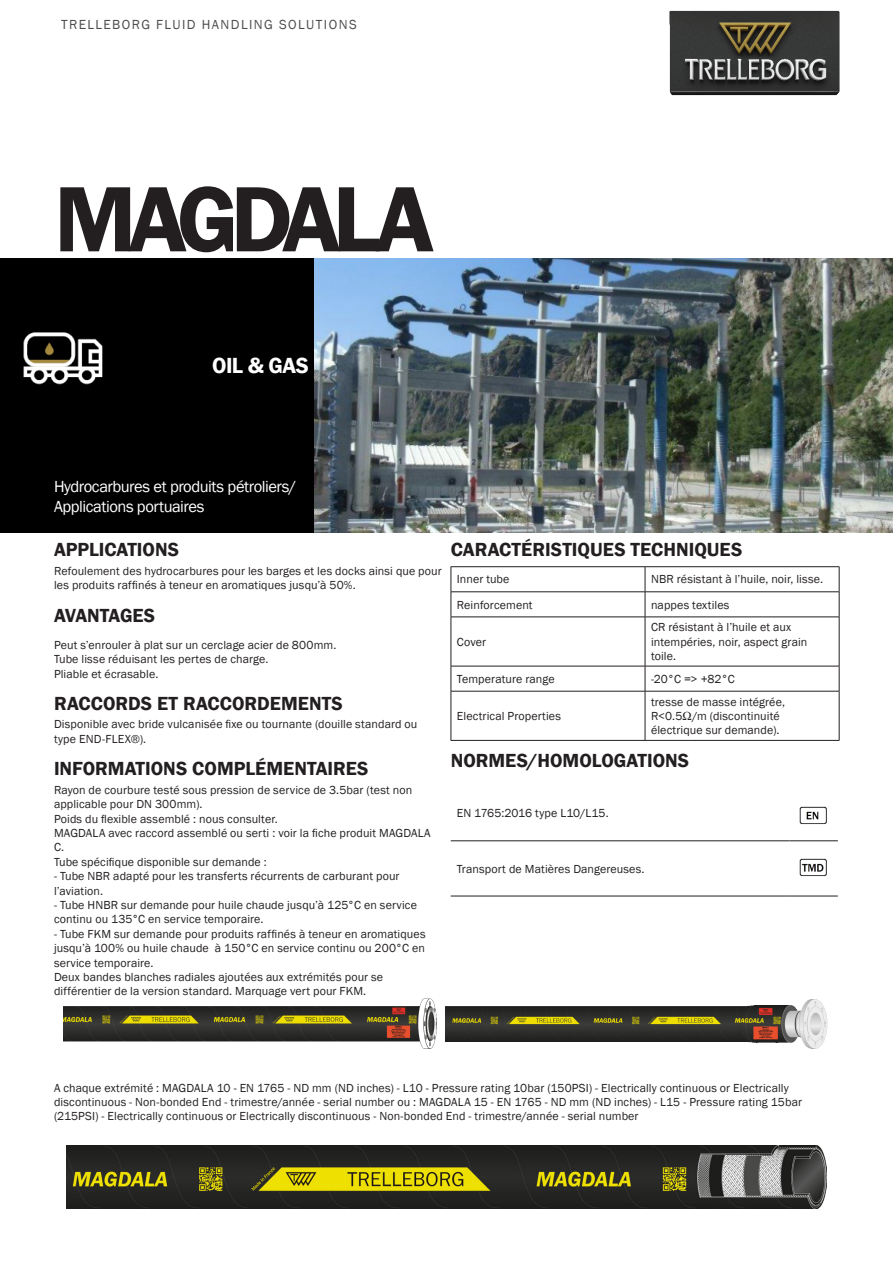
<style>
.page{position:relative;width:893px;height:1263px;background:#fff}
.page>*{position:absolute;margin:0;border:0;box-sizing:border-box;transform-origin:0 0}
._002_PRODUCT_NAME_1{font:600 96px "Franklin Gothic";letter-spacing:-.085em;color:#231f20}
._004_MARKET_SEGMENT{font:600 22.5px "Franklin Gothic";letter-spacing:-.02em;color:#fff}
.Title_Bold{font:600 19.5px "Franklin Gothic";color:#231f20}
._005_APPLICATION{font:16.5px/19.8px "Franklin Gothic";letter-spacing:-.03em;color:#fff}
.t1{font:13.5px "Franklin Gothic";letter-spacing:.105em;color:#231f20}
.Text_8_PT{font:12px/14.4px "Franklin Gothic";letter-spacing:.01em;color:#231f20}
.TableBody{font:12px/14.4px "Franklin Gothic";letter-spacing:.01em;color:#231f20}
._006_TITRE{font:12px/14.4px "Franklin Gothic";letter-spacing:.01em;color:#231f20}
</style>
<div class="page">
<img style="left:669px;top:10px;width:171px;height:86px">
<div style="left:0;top:258px;width:315px;height:275px;background:#000"></div>
<img style="left:315px;top:258px;width:578px;height:275px">
<hr style="left:451px;top:566px;width:194px;height:1px;background:#231f20">
<hr style="left:645px;top:566px;width:194px;height:1px;background:#231f20">
<hr style="left:451px;top:591px;width:194px;height:1px;background:#231f20">
<svg style="left:451px;top:567px;width:1px;height:50px"></svg>
<hr style="left:645px;top:591px;width:194px;height:1px;background:#231f20">
<svg style="left:645px;top:567px;width:1px;height:50px"></svg>
<svg style="left:839px;top:567px;width:1px;height:50px"></svg>
<hr style="left:451px;top:617px;width:194px;height:1px;background:#231f20">
<hr style="left:451px;top:617px;width:1px;height:49px;background:#231f20">
<hr style="left:645px;top:617px;width:194px;height:1px;background:#231f20">
<hr style="left:645px;top:617px;width:1px;height:49px;background:#231f20">
<hr style="left:839px;top:617px;width:1px;height:49px;background:#231f20">
<hr style="left:451px;top:666px;width:194px;height:1px;background:#231f20">
<svg style="left:451px;top:666px;width:1px;height:25px"></svg>
<hr style="left:645px;top:666px;width:194px;height:1px;background:#231f20">
<svg style="left:645px;top:666px;width:1px;height:25px"></svg>
<svg style="left:839px;top:666px;width:1px;height:25px"></svg>
<hr style="left:451px;top:691px;width:194px;height:1px;background:#231f20">
<hr style="left:451px;top:691px;width:1px;height:49px;background:#231f20">
<hr style="left:645px;top:691px;width:194px;height:1px;background:#231f20">
<hr style="left:645px;top:691px;width:1px;height:49px;background:#231f20">
<hr style="left:839px;top:691px;width:1px;height:49px;background:#231f20">
<hr style="left:451px;top:740px;width:194px;height:1px;background:#231f20">
<hr style="left:645px;top:740px;width:194px;height:1px;background:#231f20">
<hr style="left:451px;top:840px;width:338px;height:1px;background:#231f20">
<hr style="left:789px;top:840px;width:49px;height:1px;background:#231f20">
<hr style="left:451px;top:896px;width:338px;height:1px;background:#231f20">
<hr style="left:789px;top:896px;width:49px;height:1px;background:#231f20">
<img style="left:799px;top:806px;width:28px;height:19px">
<img style="left:799px;top:858px;width:28px;height:19px">
<img style="left:64px;top:998px;width:764px;height:51px">
<img style="left:66px;top:1146px;width:760px;height:63px">
<p class="t1" style="left:61px;top:16px;width:297px">TRELLEBORG FLUID HANDLING SOLUTIONS</p>
<p class="_002_PRODUCT_NAME_1" style="left:54px;top:160px;width:382px">MAGDALA</p>
<p class="_004_MARKET_SEGMENT" style="left:212px;top:351px;width:98px">OIL &amp; GAS</p>
<p class="_005_APPLICATION" style="left:54px;top:477px;width:244px">Hydrocarbures et produits pétroliers/<br>Applications portuaires</p>
<p class="Title_Bold" style="left:54px;top:538px;width:127px">APPLICATIONS</p>
<p class="Text_8_PT" style="left:54px;top:564px;width:389px">Refoulement des hydrocarbures pour les barges et les docks ainsi que pour les produits raffinés à teneur en aromatiques jusqu’à 50%.</p>
<p class="Title_Bold" style="left:54px;top:603px;width:103px">AVANTAGES</p>
<p class="_006_TITRE" style="left:54px;top:638px;width:284px">Peut s’enrouler à plat sur un cerclage acier de 800mm.<br>Tube lisse réduisant les pertes de charge.<br>Pliable et écrasable.</p>
<p class="Title_Bold" style="left:54px;top:691px;width:290px">RACCORDS ET RACCORDEMENTS</p>
<p class="Text_8_PT" style="left:54px;top:717px;width:365px">Disponible avec bride vulcanisée fixe ou tournante (douille standard ou type END-FLEX®).</p>
<p class="Title_Bold" style="left:54px;top:757px;width:316px">INFORMATIONS COMPLÉMENTAIRES</p>
<p class="Text_8_PT" style="left:54px;top:783px;width:378px">Rayon de courbure testé sous pression de service de 3.5bar (test non applicable pour DN 300mm).<br>Poids du flexible assemblé : nous consulter.<br>MAGDALA avec raccord assemblé ou serti : voir la fiche produit MAGDALA C.<br>Tube spécifique disponible sur demande :</p>
<p class="Text_8_PT" style="left:54px;top:869px;width:347px">- Tube NBR adapté pour les transferts récurrents de carburant pour l’aviation.</p>
<p class="Text_8_PT" style="left:54px;top:898px;width:364px">- Tube HNBR sur demande pour huile chaude jusqu’à 125°C en service continu ou 135°C en service temporaire.</p>
<p class="Text_8_PT" style="left:54px;top:927px;width:373px">- Tube FKM sur demande pour produits raffinés à teneur en aromatiques jusqu’à 100% ou huile chaude à 150°C en service continu ou 200°C en service temporaire.<br>Deux bandes blanches radiales ajoutées aux extrémités pour se différentier de la version standard. Marquage vert pour FKM.</p>
<p class="Title_Bold" style="left:451px;top:538px;width:293px">CARACTÉRISTIQUES TECHNIQUES</p>
<p class="TableBody" style="left:457px;top:572px;width:54px">Inner tube</p>
<p class="TableBody" style="left:651px;top:572px;width:174px">NBR résistant à l’huile, noir, lisse.</p>
<p class="TableBody" style="left:457px;top:598px;width:77px">Reinforcement</p>
<p class="TableBody" style="left:651px;top:598px;width:80px">nappes textiles</p>
<p class="TableBody" style="left:457px;top:635px;width:31px">Cover</p>
<p class="TableBody" style="left:651px;top:620px;width:158px">CR résistant à l’huile et aux intempéries, noir, aspect grain toile.</p>
<p class="TableBody" style="left:457px;top:672px;width:99px">Temperature range</p>
<p class="TableBody" style="left:651px;top:672px;width:85px">-20°C =&gt; +82°C</p>
<p class="TableBody" style="left:457px;top:709px;width:106px">Electrical Properties</p>
<p class="TableBody" style="left:651px;top:695px;width:135px">tresse de masse intégrée,<br>R&lt;0.5Ω/m (discontinuité électrique sur demande).</p>
<p class="Title_Bold" style="left:451px;top:748px;width:240px">NORMES/HOMOLOGATIONS</p>
<p class="TableBody" style="left:457px;top:806px;width:153px">EN 1765:2016 type L10/L15.</p>
<p class="TableBody" style="left:457px;top:862px;width:189px">Transport de Matières Dangereuses.</p>
<p class="Text_8_PT" style="left:54px;top:1080px;width:749px">A chaque extrémité : MAGDALA 10 - EN 1765 - ND mm (ND inches) - L10 - Pressure rating 10bar (150PSI) - Electrically continuous or Electrically discontinuous - Non-bonded End - trimestre/année - serial number ou : MAGDALA 15 - EN 1765 - ND mm (ND inches) - L15 - Pressure rating 15bar (215PSI) - Electrically continuous or Electrically discontinuous - Non-bonded End - trimestre/année - serial number</p>
</div>
